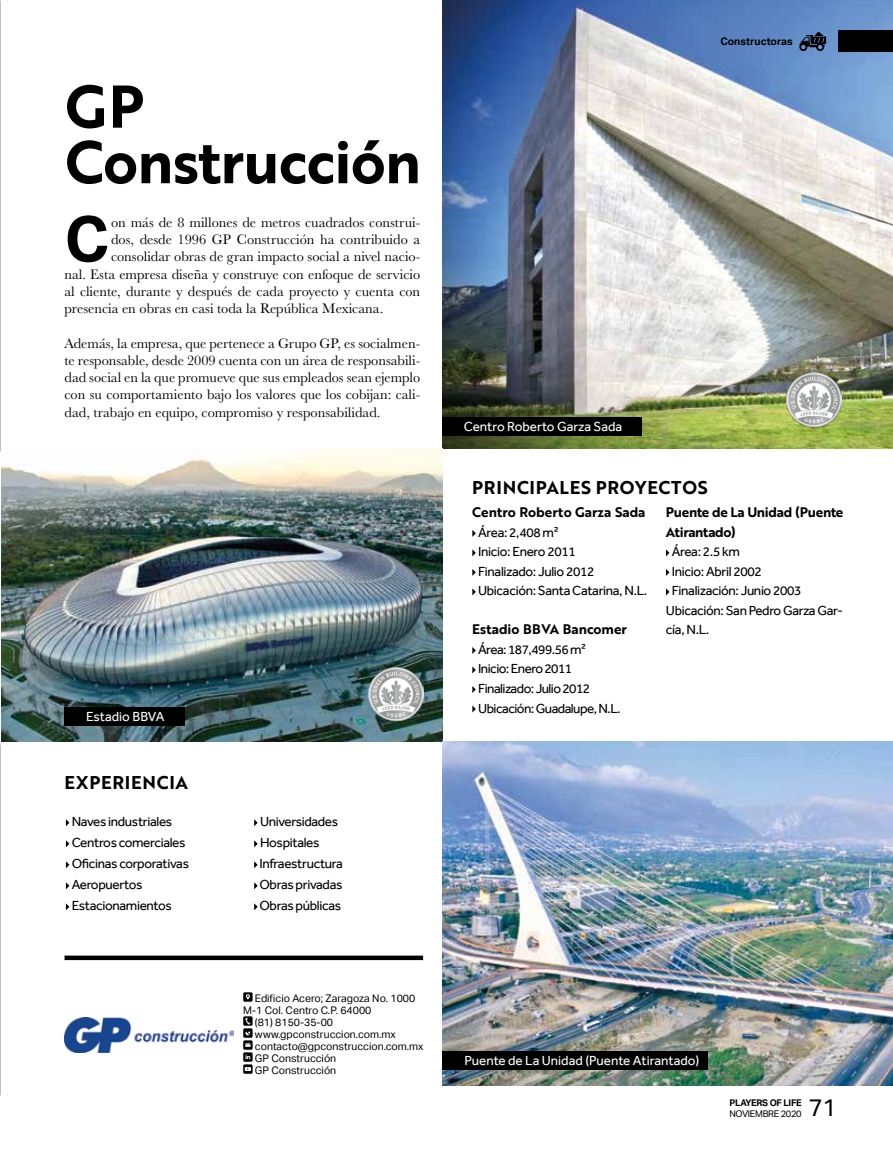
<style>
.page{position:relative;width:893px;height:1149px;background:#fff}
.page>*{position:absolute;margin:0;border:0;box-sizing:border-box;transform-origin:0 0}
.t1{font:700 62.55px "Aktiv Grotesk";color:#000}
.t2{font:58.5px/55.5px "Brother 1816 Bold";letter-spacing:-.01em;color:#000}
.t3{font:24px "Aktiv Grotesk";color:#000}
.t4{font:18px "Brother 1816 Bold";letter-spacing:.04em;color:#000}
.t5{font:14.25px/17.2px "Baskerville URW";color:#000;text-align:justify}
.t6{font:13.5px/21px "Effra";letter-spacing:-.025em;color:#000}
.t7{font:13.5px "Effra";color:#fff}
.t8{font:13.5px "Brother 1816 Bold";color:#000}
.t9{font:13.5px/19.5px "Brother 1816 Bold";letter-spacing:-.025em;color:#000}
.t10{font:10.5px "Aktiv Grotesk";color:#000}
.t11{font:700 10.5px "Aktiv Grotesk";color:#000}
.t12{font:700 9.15px "Aktiv Grotesk";letter-spacing:-.03em;color:#000}
.t13{font:9.15px "Aktiv Grotesk";letter-spacing:-.03em;color:#000}
</style>
<div class="page">
<img style="left:0;top:0;width:1px;height:451px">
<img style="left:0;top:744px;width:1px;height:351px">
<img style="left:443px;top:0;width:450px;height:448px">
<img style="left:1px;top:448px;width:442px;height:293px">
<img style="left:443px;top:741px;width:450px;height:344px">
<svg style="left:243px;top:992px;width:10px;height:9px"></svg>
<svg style="left:243px;top:1016px;width:10px;height:57px"></svg>
<svg style="left:472px;top:530px;width:4px;height:6px"></svg>
<svg style="left:472px;top:549px;width:4px;height:7px"></svg>
<svg style="left:472px;top:569px;width:4px;height:6px"></svg>
<svg style="left:472px;top:588px;width:4px;height:7px"></svg>
<svg style="left:472px;top:647px;width:4px;height:6px"></svg>
<svg style="left:472px;top:666px;width:4px;height:7px"></svg>
<svg style="left:472px;top:686px;width:4px;height:6px"></svg>
<svg style="left:472px;top:705px;width:4px;height:7px"></svg>
<svg style="left:666px;top:549px;width:3px;height:7px"></svg>
<svg style="left:666px;top:569px;width:3px;height:6px"></svg>
<svg style="left:666px;top:588px;width:3px;height:7px"></svg>
<svg style="left:66px;top:819px;width:3px;height:7px"></svg>
<svg style="left:66px;top:840px;width:3px;height:7px"></svg>
<svg style="left:66px;top:861px;width:3px;height:7px"></svg>
<svg style="left:66px;top:882px;width:3px;height:7px"></svg>
<svg style="left:66px;top:903px;width:3px;height:7px"></svg>
<svg style="left:254px;top:819px;width:4px;height:7px"></svg>
<svg style="left:254px;top:840px;width:4px;height:7px"></svg>
<svg style="left:254px;top:861px;width:4px;height:7px"></svg>
<svg style="left:254px;top:882px;width:4px;height:7px"></svg>
<svg style="left:254px;top:903px;width:4px;height:7px"></svg>
<svg style="left:65px;top:955px;width:358px;height:4px"></svg>
<svg style="left:799px;top:32px;width:27px;height:19px"></svg>
<div style="left:839px;top:31px;width:54px;height:21px;background:#000"></div>
<div style="left:442px;top:417px;width:200px;height:18px;background:#000"></div>
<div style="left:65px;top:706px;width:120px;height:19px;background:#000"></div>
<div style="left:443px;top:1050px;width:265px;height:19px;background:#000"></div>
<img style="left:65px;top:1017px;width:168px;height:35px">
<img style="left:786px;top:373px;width:55px;height:53px">
<img style="left:368px;top:667px;width:55px;height:53px">
<h2 class="t2" style="left:65px;top:77px;width:357px">GP<br>Construcción</h2>
<h1 class="t1" style="left:65px;top:203px;width:46px">C</h1>
<p class="t5" style="left:111px;top:213px;width:311px">on más de 8 millones de metros cuadrados construi-</p>
<p class="t5" style="left:111px;top:230px;width:311px">dos, desde 1996 GP Construcción ha contribuido a</p>
<p class="t5" style="left:111px;top:247px;width:311px">consolidar obras de gran impacto social a nivel nacio-</p>
<p class="t5" style="left:65px;top:264px;width:357px">nal. Esta empresa diseña y construye con enfoque de servicio</p>
<p class="t5" style="left:65px;top:282px;width:357px">al cliente, durante y después de cada proyecto y cuenta con</p>
<p class="t5" style="left:65px;top:299px;width:320px">presencia en obras en casi toda la República Mexicana.</p>
<p class="t5" style="left:65px;top:334px;width:357px">Además, la empresa, que pertenece a Grupo GP, es socialmen&shy;te responsable, desde 2009 cuenta con un área de responsabili&shy;dad social en la que promueve que sus empleados sean ejemplo con su comportamiento bajo los valores que los cobijan: cali&shy;dad, trabajo en equipo, compromiso y responsabilidad.</p>
<p class="t7" style="left:86px;top:708px;width:80px">Estadio BBVA</p>
<p class="t4" style="left:65px;top:768px;width:125px">EXPERIENCIA</p>
<p class="t6" style="left:72px;top:810px;width:119px">Naves industriales<br>Centros comerciales<br>Oficinas corporativas<br>Aeropuertos<br>Estacionamientos</p>
<p class="t6" style="left:259px;top:810px;width:85px">Universidades<br>Hospitales<br>Infraestructura<br>Obras privadas<br>Obras públicas</p>
<p class="t10" style="left:255px;top:991px;width:162px">Edificio Acero; Zaragoza No. 1000</p>
<p class="t10" style="left:243px;top:1003px;width:130px">M-1 Col. Centro C.P. 64000</p>
<p class="t10" style="left:255px;top:1015px;width:80px">(81) 8150-35-00</p>
<p class="t10" style="left:255px;top:1027px;width:142px">www.gpconstruccion.com.mx</p>
<p class="t10" style="left:255px;top:1039px;width:170px">contacto@gpconstruccion.com.mx</p>
<p class="t10" style="left:255px;top:1051px;width:83px">GP Construcción</p>
<p class="t10" style="left:255px;top:1063px;width:83px">GP Construcción</p>
<p class="t11" style="left:720px;top:35px;width:74px">Constructoras</p>
<p class="t7" style="left:464px;top:418px;width:160px">Centro Roberto Garza Sada</p>
<p class="t4" style="left:472px;top:473px;width:237px">PRINCIPALES PROYECTOS</p>
<p class="t8" style="left:472px;top:502px;width:175px">Centro Roberto Garza Sada</p>
<p class="t6" style="left:478px;top:522px;width:171px;line-height:19.5px">Área: 2,408 m²<br>Inicio: Enero 2011<br>Finalizado: Julio 2012<br>Ubicación: Santa Catarina, N.L.</p>
<p class="t8" style="left:472px;top:619px;width:156px">Estadio BBVA Bancomer</p>
<p class="t6" style="left:478px;top:639px;width:144px;line-height:19.5px">Área: 187,499.56 m²<br>Inicio: Enero 2011<br>Finalizado: Julio 2012<br>Ubicación: Guadalupe, N.L.</p>
<p class="t9" style="left:666px;top:502px;width:179px">Puente de La Unidad (Puente<br>Atirantado)</p>
<p class="t6" style="left:672px;top:541px;width:70px">Área: 2.5 km</p>
<p class="t6" style="left:672px;top:560px;width:91px">Inicio: Abril 2002</p>
<p class="t6" style="left:672px;top:580px;width:131px">Finalización: Junio 2003</p>
<p class="t6" style="left:666px;top:599px;width:179px">Ubicación: San Pedro Garza Gar-</p>
<p class="t6" style="left:666px;top:619px;width:45px">cía, N.L.</p>
<p class="t7" style="left:464px;top:1052px;width:237px">Puente de La Unidad (Puente Atirantado)</p>
<p class="t12" style="left:729px;top:1096px;width:74px">PLAYERS OF LIFE</p>
<p class="t13" style="left:729px;top:1107px;width:74px">NOVIEMBRE 2020</p>
<h3 class="t3" style="left:809px;top:1092px;width:29px">71</h3>
</div>
